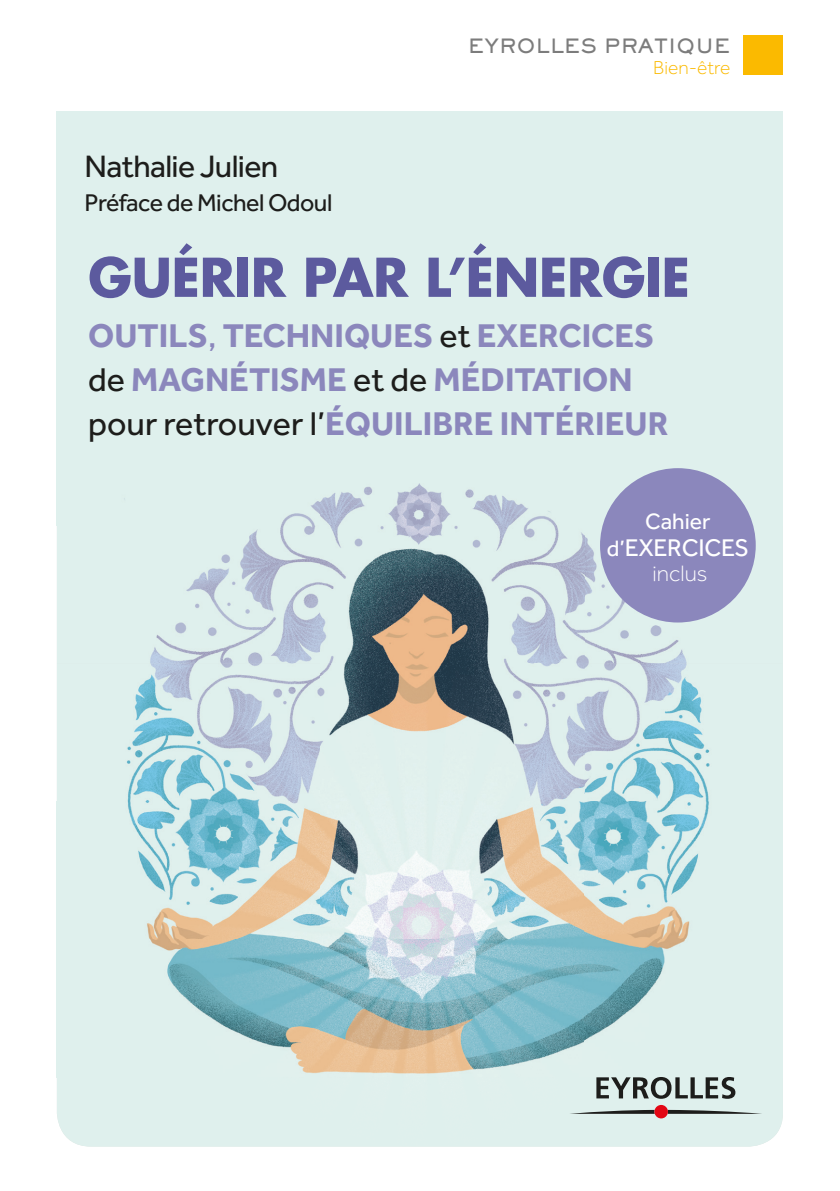
<style>
.page{position:relative;width:840px;height:1191px;background:#fff}
.page>*{position:absolute;margin:0;border:0;box-sizing:border-box;transform-origin:0 0}
.t1{font:700 52px "Futura Std";letter-spacing:-.01em;color:#5c5a9e}
.t2{font:700 34px/44px "Effra";color:#8b87bc}
.t3{font:32px "Effra";letter-spacing:-.02em;color:#1d1d1b}
.t4{font:25px "Effra";letter-spacing:-.02em;color:#1d1d1b}
.t5{font:25px "Effra";letter-spacing:-.01em;color:#fff}
.t6{font:23px "Effra";color:#fff}
.t7{font:300 23px "Effra";color:#fff}
.t8{font:19.2px "AT Sackers Heavy Gothic";color:#7c7c7c}
.t9{font:300 19.2px "Effra";color:#fbba00}
.s1{font-weight:400}
.s2{font-weight:400;color:#1d1d1b}
.s3{font-size:23px}
</style>
<div class="page">
<img style="left:57px;top:111px;width:726px;height:1035px">
<div style="left:743px;top:35px;width:40px;height:40px;background:#fbba00"></div>
<svg style="left:596px;top:1077px;width:139px;height:22px;background:#8c9593"></svg>
<svg style="left:569px;top:1105px;width:193px;height:13px;background:#bcbcba"></svg>
<div style="left:600px;top:468px;width:155px;height:154px;background:#8b87bc;border-radius:50%"></div>
<p class="t8" style="left:468px;top:33px;width:264px">EYROLLES PRATIQUE</p>
<p class="t9" style="left:653px;top:57px;width:79px">Bien-être</p>
<p class="t3" style="left:84px;top:147px;width:195px">Nathalie Julien</p>
<p class="t4" style="left:84px;top:188px;width:249px">Préface de Michel Odoul</p>
<h1 class="t1" style="left:88px;top:243px;width:603px">GUÉRIR PAR L’ÉNERGIE</h1>
<p class="t2" style="left:88px;top:312px;width:581px">OUTILS<span class="s1">,</span> TECHNIQUES <span class="s2">et</span> EXERCICES <span class="s2">de</span> MAGNÉTISME <span class="s2">et de</span> MÉDITATION <span class="s2">pour retrouver l’</span>ÉQUILIBRE INTÉRIEUR</p>
<p class="t6" style="left:645px;top:508px;width:67px">Cahier</p>
<p class="t5" style="left:606px;top:533px;width:144px"><span class="s3">d’</span>EXERCICES</p>
<p class="t7" style="left:652px;top:560px;width:57px">inclus</p>
</div>
